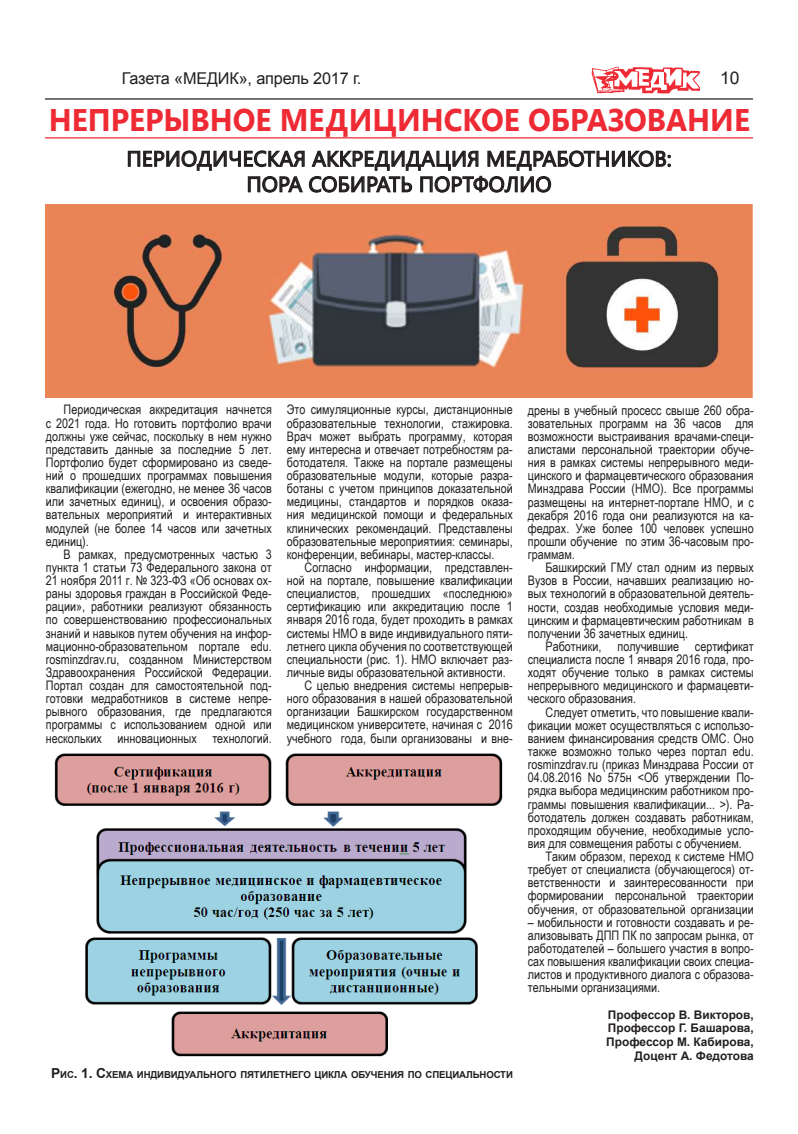
<style>
.page{position:relative;width:798px;height:1134px;background:#fff}
.page>*{position:absolute;margin:0;border:0;box-sizing:border-box;transform-origin:0 0}
.t1{font:700 31.25px "Segoe UI";color:#ee2a34;scale:.96 1}
.t2{font:21.25px/25.5px "Segoe UI";letter-spacing:.01em;color:#231f20;text-align:center}
.t3{font:17.5px "Arial";color:#231f20}
.t4{font:16.25px "Arial";letter-spacing:-.01em;color:#231f20}
.t5{font:13.12px/13.1px "Arial Narrow";color:#231f20;text-align:justify}
.t6{font:700 11.88px/13.8px "Arial";color:#231f20;text-align:right}
.t7{font:700 9.62px "Arial";letter-spacing:-.015em;color:#231f20}
.s1{font-size:13.75px}
</style>
<div class="page">
<svg style="left:591px;top:66px;width:108px;height:28px"></svg>
<hr style="left:45px;top:98px;width:707px;height:2px;background:#231f20">
<hr style="left:45px;top:137px;width:707px;height:1px;background:#ee2a34">
<svg style="left:127px;top:137px;width:544px;height:56px"></svg>
<img style="left:46px;top:205px;width:706px;height:193px">
<img style="left:54px;top:753px;width:449px;height:304px">
<h3 class="t3" style="left:719px;top:67px;width:21px">10</h3>
<p class="t4" style="left:122px;top:67px;width:241px">Газета «МЕДИК», апрель 2017 г.</p>
<h1 class="t1" style="left:49px;top:97px;width:169px">НЕпрерывное</h1>
<h1 class="t1" style="left:280px;top:97px;width:24px">мед</h1>
<h1 class="t1" style="left:348px;top:97px;width:416px">ицинское образован ие</h1>
<h2 class="t2" style="left:126px;top:145px;width:546px">П ериодическая аккредидация медработн иков: пора собирать портфолио</h2>
<p class="t5" style="left:46px;top:403px;width:227px;text-indent:18px">Периодическая аккредитация начнется с 2021 года. Но готовить портфолио врачи должны уже сейчас, поскольку в нем нужно представить данные за последние 5 лет.<br>Портфолио будет сформировано из сведе&shy;ний о прошедших программах повышения квалификации (ежегодно, не менее 36 часов или зачетных единиц), и освоения образо&shy;вательных мероприятий и интерактивных модулей (не более 14 часов или зачетных единиц).</p>
<p class="t5" style="left:46px;top:547px;width:227px;text-indent:18px">В рамках, предусмотренных частью 3 пункта 1 статьи 73 Федерального закона от 21 ноября 2011 г. № 323-ФЗ «Об основах ох&shy;раны здоровья граждан в Российской Феде&shy;рации», работники реализуют обязанность по совершенствованию профессиональных знаний и навыков путем обучения на инфор&shy;мационно-образовательном портале edu. rosminzdrav.ru, созданном Министерством Здравоохранения Российской Федерации.<br>Портал создан для самостоятельной под&shy;готовки медработников в системе непре&shy;рывного образования, где предлагаются программы с использованием одной или нескольких инновационных технологий .</p>
<p class="t5" style="left:287px;top:403px;width:227px;text-align:left">Это симуляционные курсы, дистанционные образовательные технологии, стажировка.<br>Врач может выбрать программу, которая ему интересна и отвечает потребностям ра&shy;ботодателя. Также на портале размещены образовательные модули, которые разра&shy;ботаны с учетом принципов доказательной медицины, стандартов и порядков оказа&shy;ния медицинской помощи и федеральных клинических рекомендаций . Представлены образовательные мероприятиия: семинары, конференции, вебинары, мастер-классы.</p>
<p class="t5" style="left:304px;top:560px;width:210px">Согласно информации, представлен-</p>
<p class="t5" style="left:287px;top:573px;width:227px">ной на портале, повышение квалификации</p>
<p class="t5" style="left:287px;top:586px;width:227px">специалистов, прошедших «последнюю»</p>
<p class="t5" style="left:287px;top:600px;width:227px">сертификацию или аккредитацию после 1</p>
<p class="t5" style="left:287px;top:613px;width:227px">января 2016 года, будет проходить в рамках</p>
<p class="t5" style="left:287px;top:626px;width:227px">системы НМО в виде индивидуального пяти-</p>
<p class="t5" style="left:287px;top:639px;width:227px">летнего цикла обучения по соответствующей</p>
<p class="t5" style="left:287px;top:652px;width:227px">специальности (рис. 1). НМО включает раз-</p>
<p class="t5" style="left:287px;top:665px;width:220px">личные виды образовательной активности.</p>
<p class="t5" style="left:304px;top:678px;width:210px">С целью внедрения системы непрерыв-</p>
<p class="t5" style="left:287px;top:691px;width:227px">ного образования в нашей образовательной</p>
<p class="t5" style="left:287px;top:705px;width:227px">организации Башкирском государственном</p>
<p class="t5" style="left:287px;top:718px;width:227px">медицинском университете, начиная с 2016</p>
<p class="t5" style="left:287px;top:731px;width:227px">учебного года, были организованы и вне-</p>
<p class="t7" style="left:51px;top:1069px;width:463px"><span class="s1">Р</span>ис<span class="s1">. 1. С</span>хема индивидуального пятилетнего цикла обучения по специальности</p>
<p class="t5" style="left:527px;top:403px;width:227px">дрены в учебный просесс свыше 260 обра&shy;зовательных программ на 36 часов для возможности выстраивания врачами-специ&shy;алистами персональной траектории обуче&shy;ния в рамках системы непрерывного меди&shy;цинского и фармацевтического образования Минздрава России (НМО). Все программы размещены на интернет-портале НМО, и с декабря 2016 года они реализуются на ка&shy;федрах. Уже более 100 человек успешно прошли обучение по этим 36-часовым про&shy;граммам.</p>
<p class="t5" style="left:527px;top:560px;width:227px;text-indent:18px">Башкирский ГМУ стал одним из первых Вузов в России, начавших реализацию но&shy;вых технологий в образовательной деятель&shy;ности, создав необходимые условия меди&shy;цинским и фармацевтическим работникам в получении 36 зачетных единиц.</p>
<p class="t5" style="left:527px;top:639px;width:227px;text-indent:18px">Работники, получившие сертификат специалиста после 1 января 2016 года, про&shy;ходят обучение только в рамках системы непрерывного медицинского и фармацевти&shy;ческого образования.</p>
<p class="t5" style="left:545px;top:705px;width:210px">Следует отметить, что повышение квали-</p>
<p class="t5" style="left:527px;top:718px;width:227px">фикации может осуществляться с использо-</p>
<p class="t5" style="left:527px;top:731px;width:227px">ванием финансирования средств ОМС. Оно</p>
<p class="t5" style="left:527px;top:744px;width:227px">также возможно только через портал edu.</p>
<p class="t5" style="left:527px;top:757px;width:227px">rosminzdrav.ru (приказ Минздрава России от</p>
<p class="t5" style="left:527px;top:770px;width:227px">04.08.2016 No 575н &lt;Об утверждении По-</p>
<p class="t5" style="left:527px;top:784px;width:227px">рядка выбора медицинским работником про-</p>
<p class="t5" style="left:527px;top:797px;width:227px">граммы повышения квалификации... &gt;). Ра-</p>
<p class="t5" style="left:527px;top:810px;width:227px">ботодатель должен создавать работникам,</p>
<p class="t5" style="left:527px;top:823px;width:227px">проходящим обучение, необходимые усло-</p>
<p class="t5" style="left:527px;top:836px;width:215px">вия для совмещения работы с обучением.</p>
<p class="t5" style="left:545px;top:849px;width:210px">Таким образом, переход к системе НМО</p>
<p class="t5" style="left:527px;top:862px;width:227px">требует от специалиста (обучающегося) от-</p>
<p class="t5" style="left:527px;top:875px;width:227px">ветственности и заинтересованности при</p>
<p class="t5" style="left:527px;top:889px;width:227px">формировании персональной траектории</p>
<p class="t5" style="left:527px;top:902px;width:227px">обучения, от образовательной организации</p>
<p class="t5" style="left:527px;top:915px;width:227px">– мобильности и готовности создавать и ре&shy;ализовывать ДПП ПК по запросам рынка, от работодателей – большего участия в вопро&shy;сах повышения квалификации своих специа&shy;листов и продуктивного диалога с образова&shy;тельными организациями.</p>
<p class="t6" style="left:606px;top:1008px;width:149px">Профессор В. Викторов,<br>Профессор Г. Башарова,<br>Профессор М. Кабирова,<br>Доцент А. Федотова</p>
</div>
